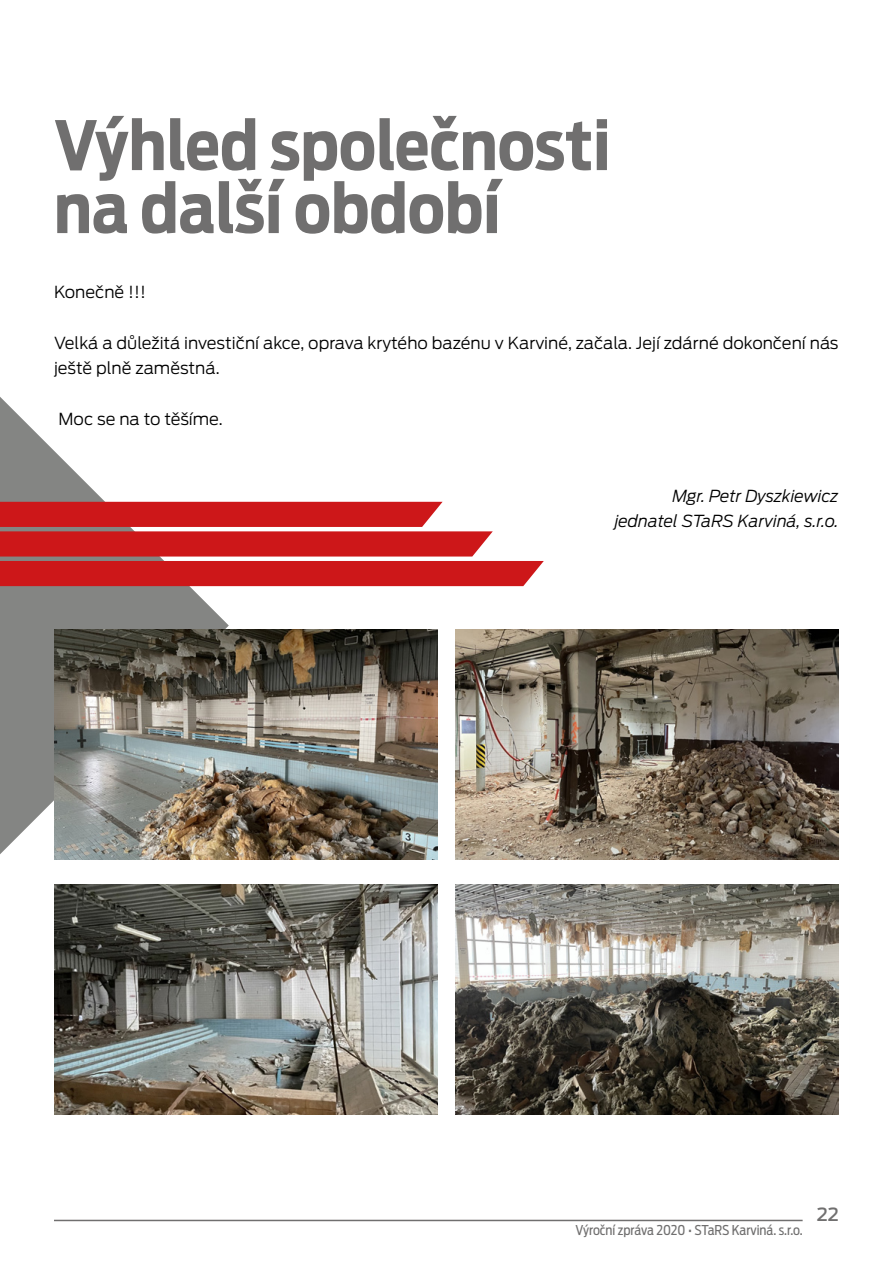
<style>
.page{position:relative;width:893px;height:1263px;background:#fff}
.page>*{position:absolute;margin:0;border:0;box-sizing:border-box;transform-origin:0 0}
.t1{font:700 67.5px/63px "Ford Antenna Cond";color:#706f6f}
.t2{font:500 18px "Ford Antenna";color:#706f6f}
.t3{font:300 16.5px/25.5px "Ford Antenna";color:#000}
.t4{font:italic 300 16.5px/25.5px "Ford Antenna";color:#000;text-align:right}
.t5{font:13.5px "Ford Antenna Cond";color:#706f6f}
</style>
<div class="page">
<hr style="left:54px;top:1220px;width:749px;height:1px;background:#706f6f">
<svg style="left:0;top:397px;width:229px;height:457px;fill:#848583"></svg>
<svg style="left:0;top:502px;width:544px;height:84px"></svg>
<img style="left:55px;top:629px;width:383px;height:230px">
<img style="left:55px;top:884px;width:383px;height:230px">
<img style="left:456px;top:629px;width:383px;height:230px">
<img style="left:456px;top:884px;width:383px;height:230px">
<h1 class="t1" style="left:54px;top:106px;width:558px">Výhled společnosti na další období</h1>
<p class="t3" style="left:54px;top:277px;width:94px">Konečně !!!</p>
<p class="t3" style="left:54px;top:328px;width:786px">Velká a důležitá investiční akce, oprava krytého bazénu v Karviné, začala. Její zdárné dokončení nás ještě plně zaměstná.</p>
<p class="t3" style="left:59px;top:404px;width:166px">Moc se na to těšíme.</p>
<p class="t4" style="left:615px;top:481px;width:226px">Mgr. Petr Dyszkiewicz jednatel STaRS Karviná, s.r.o.</p>
<p class="t5" style="left:576px;top:1218px;width:229px">Výroční zpráva 2020 • STaRS Karviná. s.r.o.</p>
<p class="t2" style="left:817px;top:1199px;width:24px">22</p>
</div>
